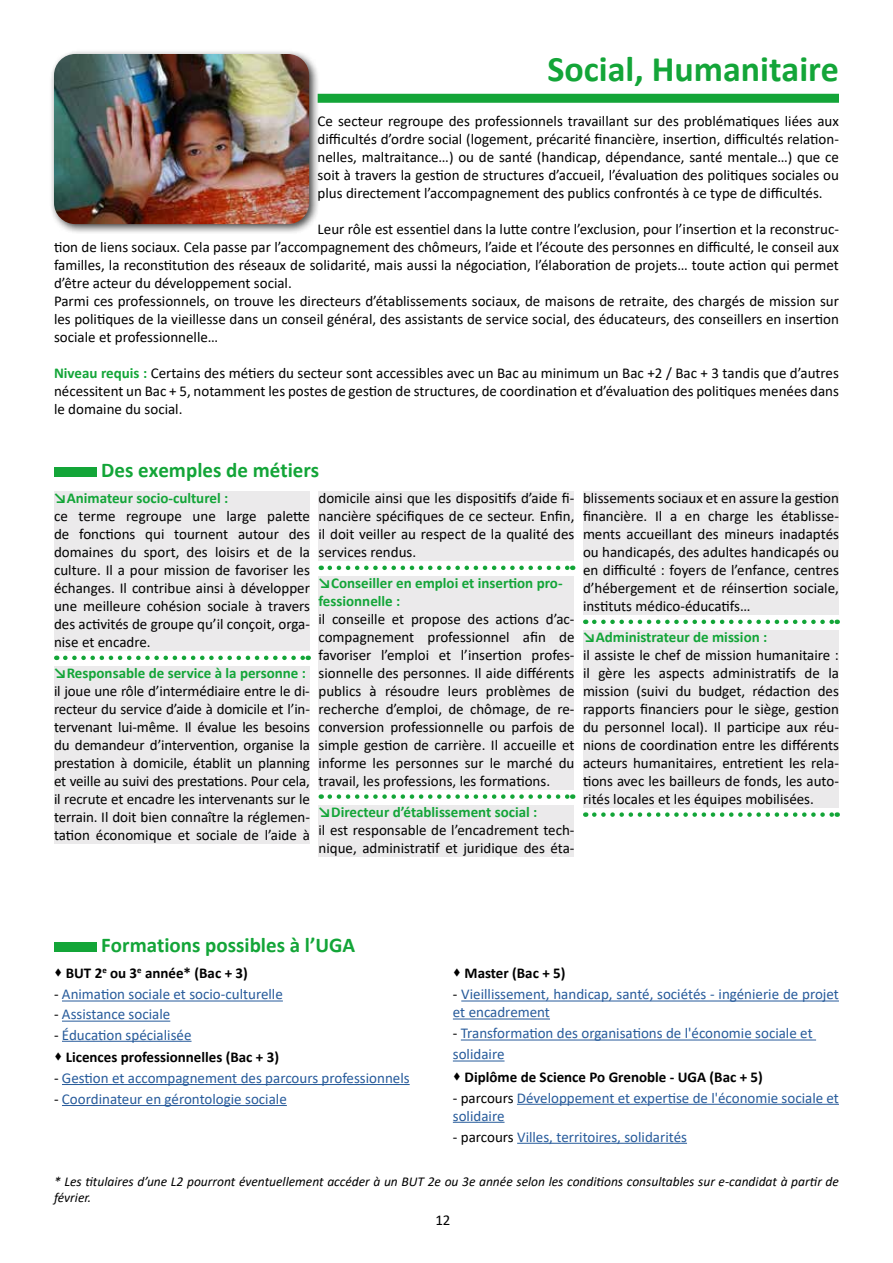
<style>
.page{position:relative;width:893px;height:1263px;background:#fff}
.page>*{position:absolute;margin:0;border:0;box-sizing:border-box;transform-origin:0 0}
.t1{font:700 36px "Calibri";color:#13a538}
.t2{font:700 21px "Calibri";color:#13a538}
.t3{font:15px/18px "Calibri";color:#000;text-align:justify}
.t4{font:15px/18px "Calibri";color:#275b9b}
.t5{font:700 15px/18px "Calibri";color:#13a538}
.t6{font:700 15px "Calibri";color:#000}
.t7{font:italic 13.5px/16.2px "Calibri";color:#000}
.s1{font-weight:700;color:#13a538}
.s2{color:#000}
</style>
<div class="page">
<div style="left:318px;top:94px;width:521px;height:9px;background:#13a538"></div>
<div style="left:54px;top:467px;width:43px;height:10px;background:#13a538"></div>
<div style="left:54px;top:492px;width:256px;height:19px;background:#ebeaeb"></div>
<div style="left:54px;top:510px;width:256px;height:141px;background:#ebeaeb"></div>
<svg style="left:65px;top:656px;width:244px;height:4px"></svg>
<div style="left:54px;top:667px;width:256px;height:19px;background:#ebeaeb"></div>
<div style="left:54px;top:685px;width:256px;height:159px;background:#ebeaeb"></div>
<div style="left:318px;top:492px;width:256px;height:69px;background:#ebeaeb"></div>
<svg style="left:330px;top:566px;width:243px;height:4px"></svg>
<div style="left:318px;top:577px;width:256px;height:37px;background:#ebeaeb"></div>
<div style="left:318px;top:613px;width:256px;height:177px;background:#ebeaeb"></div>
<svg style="left:330px;top:794px;width:243px;height:5px"></svg>
<div style="left:318px;top:805px;width:256px;height:20px;background:#ebeaeb"></div>
<div style="left:318px;top:823px;width:256px;height:33px;background:#ebeaeb"></div>
<div style="left:583px;top:492px;width:256px;height:123px;background:#ebeaeb"></div>
<svg style="left:594px;top:620px;width:244px;height:4px"></svg>
<div style="left:583px;top:631px;width:256px;height:19px;background:#ebeaeb"></div>
<div style="left:583px;top:649px;width:256px;height:159px;background:#ebeaeb"></div>
<svg style="left:594px;top:812px;width:244px;height:5px"></svg>
<div style="left:54px;top:942px;width:43px;height:10px;background:#13a538"></div>
<hr style="left:62px;top:1000px;width:221px;height:1px;background:#275b9b">
<hr style="left:62px;top:1021px;width:108px;height:1px;background:#275b9b">
<hr style="left:62px;top:1041px;width:130px;height:1px;background:#275b9b">
<hr style="left:62px;top:1084px;width:348px;height:1px;background:#275b9b">
<hr style="left:62px;top:1105px;width:225px;height:1px;background:#275b9b">
<hr style="left:461px;top:1000px;width:378px;height:1px;background:#275b9b">
<hr style="left:453px;top:1018px;width:97px;height:1px;background:#275b9b">
<hr style="left:461px;top:1039px;width:355px;height:1px;background:#275b9b">
<hr style="left:453px;top:1060px;width:51px;height:1px;background:#275b9b">
<hr style="left:517px;top:1104px;width:322px;height:1px;background:#275b9b">
<hr style="left:453px;top:1122px;width:51px;height:1px;background:#275b9b">
<hr style="left:517px;top:1143px;width:170px;height:1px;background:#275b9b">
<div style="left:49px;top:49px;width:271px;height:186px;background:#000;opacity:.75"></div>
<img style="left:54px;top:54px;width:255px;height:170px">
<h1 class="t1" style="left:547px;top:44px;width:293px">Social, Humanitaire</h1>
<p class="t3" style="left:318px;top:111px;width:523px">Ce secteur regroupe des professionnels travaillant sur des problématiques liées aux difficultés d’ordre social (logement, précarité financière, insertion, difficultés relation&shy;nelles, maltraitance…) ou de santé (handicap, dépendance, santé mentale…) que ce soit à travers la gestion de structures d’accueil, l’évaluation des politiques sociales ou plus directement l’accompagnement des publics confrontés à ce type de difficultés.</p>
<p class="t3" style="left:54px;top:219px;width:786px;text-align:left;text-indent:264px">Leur rôle est essentiel dans la lutte contre l’exclusion, pour l’insertion et la reconstruc&shy;tion de liens sociaux. Cela passe par l’accompagnement des chômeurs, l’aide et l’écoute des personnes en difficulté, le conseil aux familles, la reconstitution des réseaux de solidarité, mais aussi la négociation, l’élaboration de projets… toute action qui permet d’être acteur du développement social.<br>Parmi ces professionnels, on trouve les directeurs d’établissements sociaux, de maisons de retraite, des chargés de mission sur les politiques de la vieillesse dans un conseil général, des assistants de service social, des éducateurs, des conseillers en insertion sociale et professionnelle…</p>
<p class="t3" style="left:54px;top:363px;width:786px"><span class="s1">Niveau requis :</span> Certains des métiers du secteur sont accessibles avec un Bac au minimum un Bac +2 / Bac + 3 tandis que d’autres nécessitent un Bac + 5, notamment les postes de gestion de structures, de coordination et d’évaluation des politiques menées dans le domaine du social.</p>
<h2 class="t2" style="left:101px;top:455px;width:219px">Des exemples de métiers</h2>
<p class="t5" style="left:54px;top:489px;width:176px">↘Animateur socio-culturel :</p>
<p class="t3" style="left:54px;top:507px;width:257px">ce terme regroupe une large palette de fonctions qui tournent autour des domaines du sport, des loisirs et de la culture. Il a pour mission de favoriser les échanges. Il contribue ainsi à développer une meilleure cohésion sociale à travers des activités de groupe qu’il conçoit, orga&shy;nise et encadre.</p>
<p class="t5" style="left:54px;top:664px;width:253px">↘Responsable de service à la personne :</p>
<p class="t3" style="left:54px;top:681px;width:257px">il joue une rôle d’intermédiaire entre le di&shy;recteur du service d’aide à domicile et l’in&shy;tervenant lui-même. Il évalue les besoins du demandeur d’intervention, organise la prestation à domicile, établit un planning et veille au suivi des prestations. Pour cela, il recrute et encadre les intervenants sur le terrain. Il doit bien connaître la réglemen&shy;tation économique et sociale de l’aide à</p>
<p class="t3" style="left:318px;top:489px;width:257px">domicile ainsi que les dispositifs d’aide fi&shy;nancière spécifiques de ce secteur. Enfin, il doit veiller au respect de la qualité des services rendus.</p>
<p class="t5" style="left:318px;top:574px;width:246px">↘Conseiller en emploi et insertion pro&shy;fessionnelle :</p>
<p class="t3" style="left:318px;top:609px;width:257px">il conseille et propose des actions d’ac&shy;compagnement professionnel afin de favoriser l’emploi et l’insertion profes&shy;sionnelle des personnes. Il aide différents publics à résoudre leurs problèmes de recherche d’emploi, de chômage, de re&shy;conversion professionnelle ou parfois de simple gestion de carrière. Il accueille et informe les personnes sur le marché du travail, les professions, les formations.</p>
<p class="t5" style="left:318px;top:802px;width:220px">↘Directeur d’établissement social :</p>
<p class="t3" style="left:318px;top:820px;width:257px">il est responsable de l’encadrement tech&shy;nique, administratif et juridique des éta-</p>
<p class="t3" style="left:583px;top:489px;width:257px">blissements sociaux et en assure la gestion financière. Il a en charge les établisse&shy;ments accueillant des mineurs inadaptés ou handicapés, des adultes handicapés ou en difficulté : foyers de l’enfance, centres d’hébergement et de réinsertion sociale, instituts médico-éducatifs…</p>
<p class="t5" style="left:583px;top:628px;width:186px">↘Administrateur de mission :</p>
<p class="t3" style="left:583px;top:645px;width:257px">il assiste le chef de mission humanitaire : il gère les aspects administratifs de la mission (suivi du budget, rédaction des rapports financiers pour le siège, gestion du personnel local). Il participe aux réu&shy;nions de coordination entre les différents acteurs humanitaires, entretient les rela&shy;tions avec les bailleurs de fonds, les auto&shy;rités locales et les équipes mobilisées.</p>
<h2 class="t2" style="left:101px;top:930px;width:256px">Formations possibles à l’UGA</h2>
<p class="t6" style="left:54px;top:963px;width:195px">• BUT 2<sup>e</sup> ou 3<sup>e</sup> année* (Bac + 3)</p>
<p class="t4" style="left:54px;top:985px;width:230px"><span class="s2">-</span> Animation sociale et socio-culturelle</p>
<p class="t4" style="left:54px;top:1005px;width:118px"><span class="s2">-</span> Assistance sociale</p>
<p class="t4" style="left:54px;top:1025px;width:139px"><span class="s2">-</span> Éducation spécialisée</p>
<p class="t6" style="left:54px;top:1046px;width:227px">• Licences professionnelles (Bac + 3)</p>
<p class="t4" style="left:54px;top:1068px;width:357px"><span class="s2">-</span> Gestion et accompagnement des parcours professionnels</p>
<p class="t4" style="left:54px;top:1089px;width:234px"><span class="s2">-</span> Coordinateur en gérontologie sociale</p>
<p class="t6" style="left:453px;top:963px;width:114px">• Master (Bac + 5)</p>
<p class="t4" style="left:453px;top:985px;width:388px"><span class="s2">-</span> Vieillissement, handicap, santé, sociétés - ingénierie de projet et encadrement</p>
<p class="t4" style="left:453px;top:1022px;width:361px;line-height:21px"><span class="s2">-</span> Transformation des organisations de l'économie sociale et solidaire</p>
<p class="t6" style="left:453px;top:1066px;width:312px">• Diplôme de Science Po Grenoble - UGA (Bac + 5)</p>
<p class="t4" style="left:453px;top:1088px;width:388px"><span class="s2">- parcours</span> Développement et expertise de l'économie sociale et solidaire</p>
<p class="t4" style="left:453px;top:1127px;width:236px"><span class="s2">- parcours</span> Villes, territoires, solidarités</p>
<p class="t7" style="left:54px;top:1173px;width:786px">* Les titulaires d’une L2 pourront éventuellement accéder à un BUT 2e ou 3e année selon les conditions consultables sur e-candidat à partir de février.</p>
<p class="t3" style="left:435px;top:1211px;width:17px">12</p>
</div>
